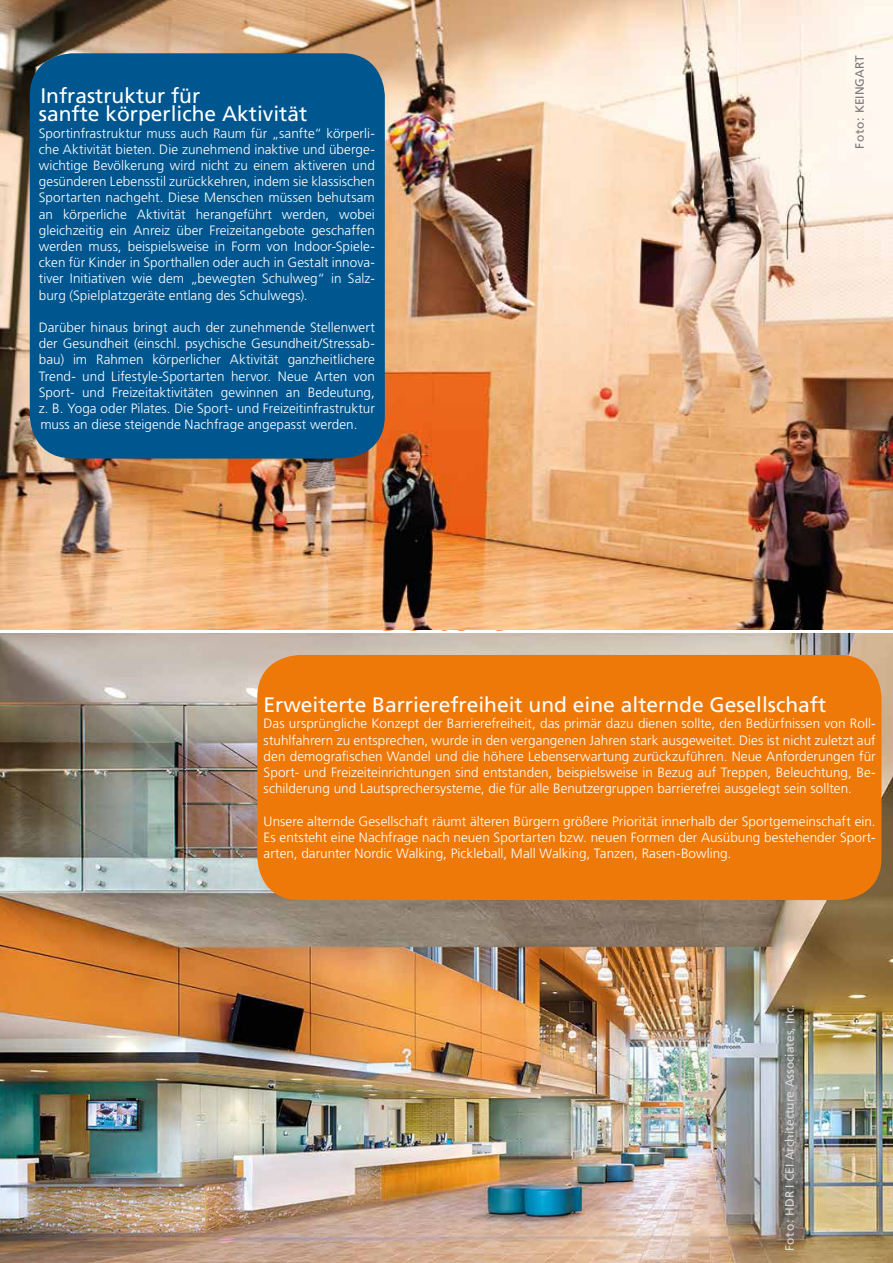
<style>
.page{position:relative;width:893px;height:1263px;background:#fff}
.page>*{position:absolute;margin:0;border:0;box-sizing:border-box;transform-origin:0 0}
.t1{font:21px/18px "Frutiger LT";color:#fff}
.t2{font:300 13.5px/16.2px "Frutiger LT";letter-spacing:.005em;color:#fff;text-align:justify}
.t3{font:12px "Frutiger LT";color:#dadada}
.t4{font:12px "Frutiger LT";color:#79777a}
</style>
<div class="page">
<img style="left:0;top:634px;width:893px;height:629px">
<img style="left:0;top:0;width:893px;height:629px">
<div style="left:257px;top:655px;width:624px;height:245px;background:#ef7908;border-radius:43px"></div>
<div style="left:30px;top:53px;width:355px;height:405px;background:#005790;border-radius:43px"></div>
<h1 class="t1" style="left:39px;top:87px;width:270px">Infrastruktur für<br>sanfte körperliche Aktivität</h1>
<p class="t2" style="left:39px;top:125px;width:338px">Sportinfrastruktur muss auch Raum für „sanfte“ körperli&shy;che Aktivität bieten. Die zunehmend inaktive und überge&shy;wichtige Bevölkerung wird nicht zu einem aktiveren und gesünderen Lebensstil zurückkehren, indem sie klassischen Sportarten nachgeht. Diese Menschen müssen behutsam an körperliche Aktivität herangeführt werden, wobei gleichzeitig ein Anreiz über Freizeitangebote geschaffen werden muss, beispielsweise in Form von Indoor-Spiele&shy;cken für Kinder in Sporthallen oder auch in Gestalt innova&shy;tiver Initiativen wie dem „bewegten Schulweg“ in Salz&shy;burg (Spielplatzgeräte entlang des Schulwegs).</p>
<p class="t2" style="left:39px;top:319px;width:338px">Darüber hinaus bringt auch der zunehmende Stellenwert der Gesundheit (einschl. psychische Gesundheit/Stressab&shy;bau) im Rahmen körperlicher Aktivität ganzheitlichere Trend- und Lifestyle-Sportarten hervor. Neue Arten von Sport- und Freizeitaktivitäten gewinnen an Bedeutung, z. B. Yoga oder Pilates. Die Sport- und Freizeitinfrastruktur muss an diese steigende Nachfrage angepasst werden.</p>
<p class="t4" style="left:852px;top:149px;width:95px;rotate:-90deg">Foto: KEINGART</p>
<h1 class="t1" style="left:264px;top:696px;width:564px">Erweiterte Barrierefreiheit und eine alternde Gesellschaft</h1>
<p class="t2" style="left:264px;top:716px;width:614px">Das ursprüngliche Konzept der Barrierefreiheit, das primär dazu dienen sollte, den Bedürfnissen von Roll&shy;stuhlfahrern zu entsprechen, wurde in den vergangenen Jahren stark ausgeweitet. Dies ist nicht zuletzt auf den demografischen Wandel und die höhere Lebenserwartung zurückzuführen. Neue Anforderungen für Sport- und Freizeiteinrichtungen sind entstanden, beispielsweise in Bezug auf Treppen, Beleuchtung, Be&shy;schilderung und Lautsprechersysteme, die für alle Benutzergruppen barrierefrei ausgelegt sein sollten.</p>
<p class="t2" style="left:264px;top:813px;width:613px">Unsere alternde Gesellschaft räumt älteren Bürgern größere Priorität innerhalb der Sportgemeinschaft ein.<br>Es entsteht eine Nachfrage nach neuen Sportarten bzw. neuen Formen der Ausübung bestehender Sport&shy;arten, darunter Nordic Walking, Pickleball, Mall Walking, Tanzen, Rasen-Bowling.</p>
<p class="t3" style="left:783px;top:1251px;width:248px;rotate:-90deg">Foto: HDR I CEI Architecture Associates, Inc.</p>
</div>
